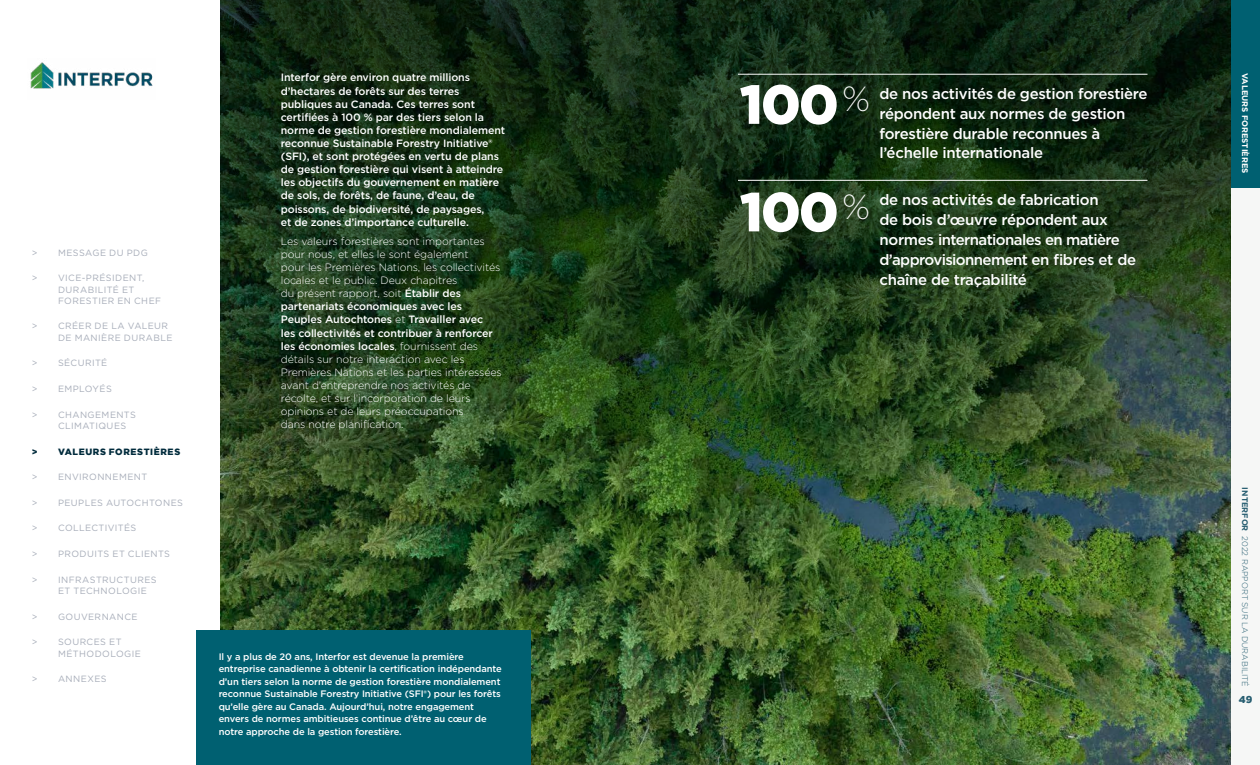
<style>
.page{position:relative;width:1260px;height:765px;background:#fff}
.page>*{position:absolute;margin:0;border:0;box-sizing:border-box;transform-origin:0 0}
.t1{font:900 55px/107.5px "Gotham";letter-spacing:-.04em;color:#fff}
.t2{font:500 15px/20px "Gotham";letter-spacing:-.02em;color:#fff}
.t3{font:300 10.62px/13.1px "Gotham";letter-spacing:-.01em;color:#fff}
.t4{font:500 10.62px/13.1px "Gotham";letter-spacing:-.01em;color:#fff}
.t5{font:900 10px "Gotham";color:#275e71}
.t6{font:500 9.38px/12.5px "Gotham";letter-spacing:-.01em;color:#fff}
.t7{font:9px/11.2px "Gotham";letter-spacing:.045em;color:#a7adb9}
.t8{font:900 9px "Gotham";letter-spacing:.07em;color:#002b3c}
.t9{font:300 8.12px "Gotham";color:#275e71}
.t10{font:700 8.12px "Gotham";color:#fff}
.s1{font-weight:500}
.s2{font-weight:700}
</style>
<div class="page">
<img style="left:30px;top:62px;width:123px;height:27px">
<img style="left:220px;top:0;width:1011px;height:765px">
<div style="left:196px;top:630px;width:335px;height:135px;background:#006071"></div>
<hr style="left:738px;top:180px;width:410px;height:1px;background:#fff">
<hr style="left:738px;top:74px;width:410px;height:1px;background:#fff">
<div style="left:1231px;top:0;width:29px;height:765px;background:#f6f7f6"></div>
<div style="left:1231px;top:0;width:29px;height:188px;background:#006071"></div>
<p class="t7" style="left:32px;top:247px;width:117px">&gt; MESSAGE DU PDG</p>
<p class="t7" style="left:58px;top:272px;width:104px;text-indent:-26px">&gt; VICE-PRÉSIDENT,<br>DURABILITÉ ET<br>FORESTIER EN CHEF</p>
<p class="t7" style="left:58px;top:320px;width:116px;text-indent:-26px">&gt; CRÉER DE LA VALEUR<br>DE MANIÈRE DURABLE</p>
<p class="t7" style="left:32px;top:357px;width:77px">&gt; SÉCURITÉ</p>
<p class="t7" style="left:32px;top:383px;width:82px">&gt; EMPLOYÉS</p>
<p class="t7" style="left:58px;top:409px;width:79px;text-indent:-26px">&gt; CHANGEMENTS<br>CLIMATIQUES</p>
<p class="t8" style="left:32px;top:446px;width:150px">&gt; VALEURS FORESTIÈRES</p>
<p class="t7" style="left:32px;top:471px;width:117px">&gt; ENVIRONNEMENT</p>
<p class="t7" style="left:32px;top:497px;width:153px">&gt; PEUPLES AUTOCHTONES</p>
<p class="t7" style="left:32px;top:522px;width:106px">&gt; COLLECTIVITÉS</p>
<p class="t7" style="left:32px;top:548px;width:140px">&gt; PRODUITS ET CLIENTS</p>
<p class="t7" style="left:58px;top:574px;width:100px;text-indent:-26px">&gt; INFRASTRUCTURES<br>ET TECHNOLOGIE</p>
<p class="t7" style="left:32px;top:611px;width:107px">&gt; GOUVERNANCE</p>
<p class="t7" style="left:58px;top:636px;width:84px;text-indent:-26px">&gt; SOURCES ET<br>MÉTHODOLOGIE</p>
<p class="t7" style="left:32px;top:673px;width:76px">&gt; ANNEXES</p>
<p class="t4" style="left:281px;top:71px;width:226px">Interfor gère environ quatre millions d’hectares de forêts sur des terres publiques au Canada. Ces terres sont certifiées à 100 % par des tiers selon la norme de gestion forestière mondialement reconnue Sustainable Forestry Initiative® (SFI), et sont protégées en vertu de plans de gestion forestière qui visent à atteindre les objectifs du gouvernement en matière de sols, de forêts, de faune, d’eau, de poissons, de biodiversité, de paysages,<br>et de zones d’importance culturelle.</p>
<p class="t3" style="left:281px;top:234px;width:223px">Les valeurs forestières sont importantes pour nous, et elles le sont également<br>pour les Premières Nations, les collectivités locales et le public. Deux chapitres<br>du présent rapport, soit <span class="s1">Établir des partenariats économiques avec les Peuples Autochtones</span> et <span class="s1">Travailler avec<br>les collectivités et contribuer à renforcer les économies locales</span>, fournissent des détails sur notre interaction avec les Premières Nations et les parties intéressées avant d’entreprendre nos activités de récolte, et sur l’incorporation de leurs opinions et de leurs préoccupations<br>dans notre planification.</p>
<p class="t6" style="left:219px;top:650px;width:285px">Il y a plus de 20 ans, Interfor est devenue la première entreprise canadienne à obtenir la certification indépendante d’un tiers selon la norme de gestion forestière mondialement reconnue Sustainable Forestry Initiative (SFI®) pour les forêts qu’elle gère au Canada. Aujourd’hui, notre engagement envers de normes ambitieuses continue d’être au cœur de notre approche de la gestion forestière.</p>
<h1 class="t1" style="left:740px;top:49px;width:132px">100 <sup>%<br></sup>100 <sup>%</sup></h1>
<h2 class="t2" style="left:879px;top:83px;width:270px">de nos activités de gestion forestière répondent aux normes de gestion forestière durable reconnues à l’échelle internationale</h2>
<h2 class="t2" style="left:879px;top:189px;width:258px">de nos activités de fabrication<br>de bois d’œuvre répondent aux normes internationales en matière d’approvisionnement en fibres et de chaîne de traçabilité</h2>
<p class="t10" style="left:1250px;top:73px;width:102px;rotate:90deg">VALEURS FORESTIÈRES</p>
<p class="t9" style="left:1250px;top:487px;width:201px;rotate:90deg"><span class="s2">INTERFOR</span> 2022 RAPPORT SUR LA DURABILITÉ</p>
<p class="t5" style="left:1239px;top:694px;width:15px">49</p>
</div>
